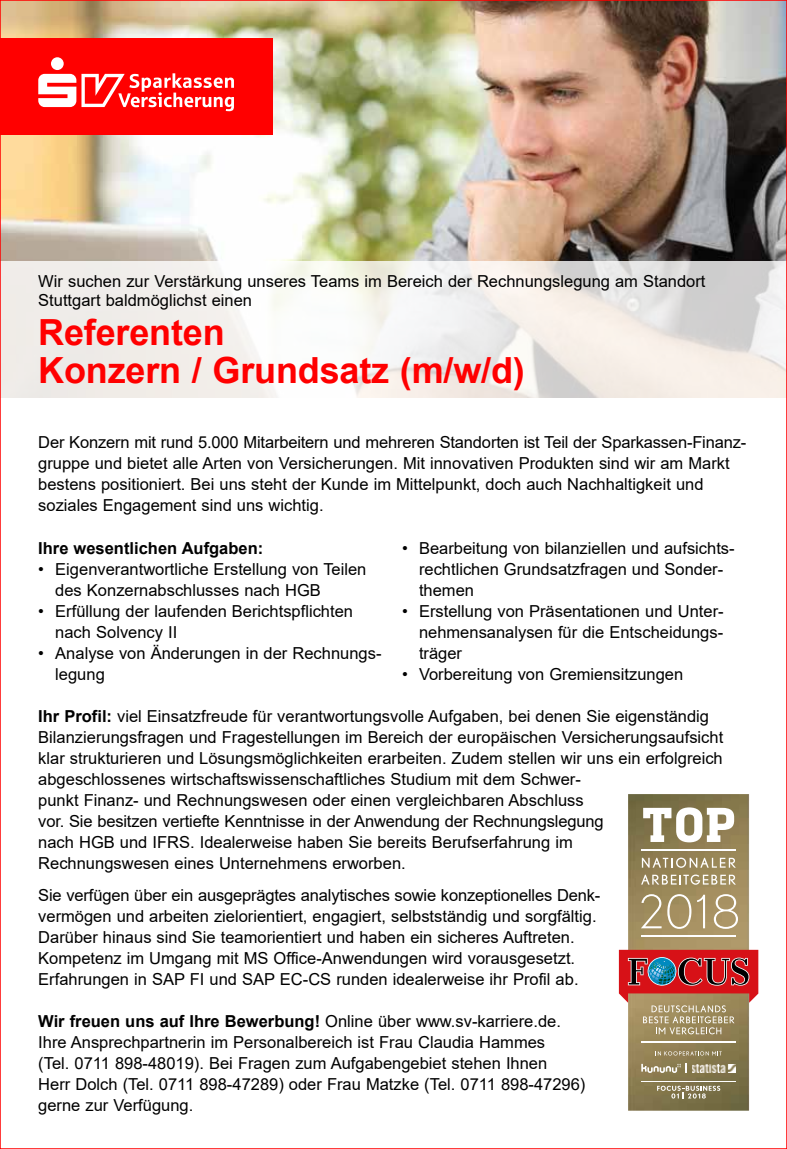
<style>
.page{position:relative;width:787px;height:1149px;background:#fff}
.page>*{position:absolute;margin:0;border:0;box-sizing:border-box;transform-origin:0 0}
.t1{font:700 36px/37.5px "Arial";letter-spacing:-.005em;color:#f00}
.t2{font:16.5px/21px "Arial";color:#000}
.t3{font:700 16.5px "Arial";color:#000}
.s1{font-weight:700}
</style>
<div class="page">
<img style="left:2px;top:2px;width:783px;height:259px">
<div style="left:0;top:38px;width:272px;height:97px;background:#f00"></div>
<svg style="left:2px;top:261px;width:783px;height:137px;fill:#f2eeea"></svg>
<div style="left:51px;top:57px;width:13px;height:13px;background:#fff;border-radius:50%"></div>
<svg style="left:38px;top:73px;width:196px;height:38px"></svg>
<img style="left:628px;top:794px;width:121px;height:316px">
<svg style="left:641px;top:893px;width:20px;height:35px"></svg>
<svg style="left:667px;top:893px;width:24px;height:35px"></svg>
<svg style="left:697px;top:894px;width:8px;height:34px"></svg>
<svg style="left:713px;top:893px;width:25px;height:35px"></svg>
<hr style="left:641px;top:934px;width:95px;height:2px;background:#fff">
<hr style="left:641px;top:848px;width:95px;height:2px;background:#fff">
<svg style="left:643px;top:807px;width:91px;height:35px"></svg>
<svg style="left:642px;top:857px;width:94px;height:10px"></svg>
<svg style="left:641px;top:874px;width:95px;height:10px"></svg>
<svg style="left:657px;top:1085px;width:63px;height:13px"></svg>
<hr style="left:641px;top:1080px;width:95px;height:1px;background:#fff">
<svg style="left:619px;top:949px;width:139px;height:85px;background:#b16658"></svg>
<svg style="left:655px;top:1050px;width:66px;height:5px"></svg>
<hr style="left:641px;top:1040px;width:95px;height:2px;background:#fff">
<svg style="left:641px;top:1063px;width:45px;height:9px"></svg>
<img style="left:692px;top:1063px;width:44px;height:9px">
<p class="t2" style="left:38px;top:271px;width:668px;line-height:19.5px">Wir suchen zur Verstärkung unseres Teams im Bereich der Rechnungslegung am Standort<br>Stuttgart baldmöglichst einen</p>
<h1 class="t1" style="left:38px;top:314px;width:488px">Referenten<br>Konzern / Grundsatz (m/w/d)</h1>
<p class="t2" style="left:38px;top:432px;width:709px">Der Konzern mit rund 5.000 Mitarbeitern und mehreren Standorten ist Teil der Sparkassen-Finanz&shy;gruppe und bietet alle Arten von Versicherungen. Mit innovativen Produkten sind wir am Markt bestens positioniert. Bei uns steht der Kunde im Mittelpunkt, doch auch Nachhaltigkeit und soziales Engagement sind uns wichtig.</p>
<p class="t3" style="left:38px;top:536px;width:226px">Ihre wesentlichen Aufgaben:</p>
<p class="t2" style="left:55px;top:558px;width:313px;text-indent:-17px">• Eigenverantwortliche Erstellung von Teilen des Konzernabschlusses nach HGB</p>
<p class="t2" style="left:55px;top:600px;width:299px;text-indent:-17px">• Erfüllung der laufenden Berichtspflichten nach Solvency II</p>
<p class="t2" style="left:55px;top:642px;width:328px;text-indent:-17px">• Analyse von Änderungen in der Rechnungs&shy;legung</p>
<p class="t2" style="left:419px;top:537px;width:317px;text-indent:-17px">• Bearbeitung von bilanziellen und aufsichts&shy;rechtlichen Grundsatzfragen und Sonder&shy;themen</p>
<p class="t2" style="left:419px;top:600px;width:306px;text-align:justify;text-indent:-17px">• Erstellung von Präsentationen und Unter&shy;nehmensanalysen für die Entscheidungs&shy;träger</p>
<p class="t2" style="left:402px;top:663px;width:283px">• Vorbereitung von Gremiensitzungen</p>
<p class="t2" style="left:38px;top:705px;width:686px"><span class="s1">Ihr Profil:</span> viel Einsatzfreude für verantwortungsvolle Aufgaben, bei denen Sie eigenständig Bilanzierungsfragen und Fragestellungen im Bereich der europäischen Versicherungsaufsicht klar strukturieren und Lösungsmöglichkeiten erarbeiten. Zudem stellen wir uns ein erfolgreich abgeschlossenes wirtschaftswissenschaftliches Studium mit dem Schwer-<br>punkt Finanz- und Rechnungswesen oder einen vergleichbaren Abschluss<br>vor. Sie besitzen vertiefte Kenntnisse in der Anwendung der Rechnungslegung<br>nach HGB und IFRS. Idealerweise haben Sie bereits Berufserfahrung im<br>Rechnungswesen eines Unternehmens erworben.</p>
<p class="t2" style="left:38px;top:883px;width:563px">Sie verfügen über ein ausgeprägtes analytisches sowie konzeptionelles Denk&shy;vermögen und arbeiten zielorientiert, engagiert, selbstständig und sorgfältig.<br>Darüber hinaus sind Sie teamorientiert und haben ein sicheres Auftreten.<br>Kompetenz im Umgang mit MS Office-Anwendungen wird vorausgesetzt.<br>Erfahrungen in SAP FI und SAP EC-CS runden idealerweise ihr Profil ab.</p>
<p class="t2" style="left:38px;top:1009px;width:548px"><span class="s1">Wir freuen uns auf Ihre Bewerbung!</span> Online über www.sv-karriere.de.<br>Ihre Ansprechpartnerin im Personalbereich ist Frau Claudia Hammes<br>(Tel. 0711 898-48019). Bei Fragen zum Aufgabengebiet stehen Ihnen<br>Herr Dolch (Tel. 0711 898-47289) oder Frau Matzke (Tel. 0711 898-47296) gerne zur Verfügung.</p>
</div>
